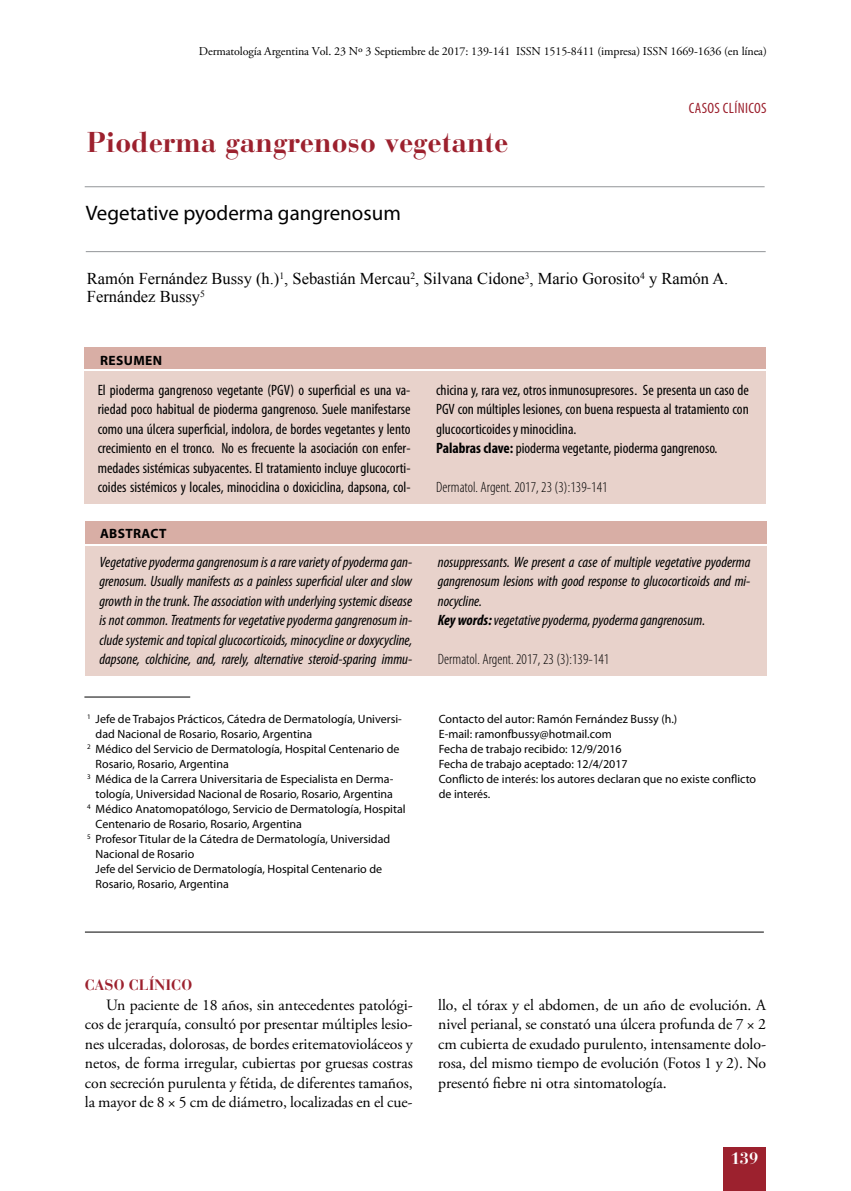
<style>
.page{position:relative;width:851px;height:1191px;background:#fff}
.page>*{position:absolute;margin:0;border:0;box-sizing:border-box;transform-origin:0 0}
.t1{font:700 28.5px "Bauer Bodoni Std";color:#9c212e}
.t2{font:21px "Myriad Pro";color:#000}
.t3{font:16.5px/18px "Times New Roman";color:#000}
.t4{font:700 16.5px "Bauer Bodoni Std";color:#fff}
.t5{font:15.75px/19.5px "Adobe Garamond Pro";letter-spacing:-.01em;color:#000;text-align:justify}
.t6{font:condensed 15px/19.5px "Myriad Pro";color:#000;text-align:justify}
.t7{font:italic condensed 15px/19.5px "Myriad Pro";color:#000;text-align:justify}
.t8{font:300 condensed 15px "Myriad Pro";letter-spacing:.005em;color:#000}
.t9{font:condensed 15px "Myriad Pro";letter-spacing:.025em;color:#9c212e}
.t10{font:700 15px "Bauer Bodoni Std";color:#9c212e}
.t11{font:700 13.5px "Myriad Pro";letter-spacing:.025em;color:#000}
.t12{font:12px/15px "Myriad Pro";color:#000}
.t13{font:12px "Adobe Garamond Pro";letter-spacing:-.01em;color:#000}
.s1{font-family:"Arial";font-stretch:normal}
.s2{font-weight:700}
</style>
<div class="page">
<div style="left:723px;top:1146px;width:42px;height:45px;background:#9c212e"></div>
<div style="left:85px;top:546px;width:681px;height:130px;background:#e8d2cb"></div>
<div style="left:85px;top:520px;width:681px;height:23px;background:#d8aea5"></div>
<div style="left:85px;top:372px;width:681px;height:132px;background:#e8d2cb"></div>
<div style="left:85px;top:347px;width:681px;height:21px;background:#d8aea5"></div>
<hr style="left:84px;top:696px;width:106px;height:1px;background:#000">
<hr style="left:85px;top:186px;width:679px;height:1px;background:#939598">
<hr style="left:86px;top:251px;width:679px;height:1px;background:#939598">
<hr style="left:85px;top:931px;width:678px;height:1px;background:#000">
<p class="t13" style="left:199px;top:44px;width:569px">Dermatología Argentina Vol. 23 Nº 3 Septiembre de 2017: 139-141 ISSN 1515-8411 (impresa) ISSN 1669-1636 (en línea)</p>
<h1 class="t1" style="left:87px;top:124px;width:423px">Pioderma gangrenoso vegetante</h1>
<h2 class="t2" style="left:86px;top:200px;width:316px">Vegetative pyoderma gangrenosum</h2>
<p class="t9" style="left:688px;top:98px;width:79px">CASOS CLÍNICOS</p>
<h3 class="t3" style="left:87px;top:270px;width:643px">Ramón Fernández Bussy (h.)<sup>1</sup>, Sebastián Mercau<sup>2</sup>, Silvana Cidone<sup>3</sup>, Mario Gorosito<sup>4</sup> y Ramón A.<br>Fernández Bussy<sup>5</sup></h3>
<p class="t11" style="left:100px;top:351px;width:63px">RESUMEN</p>
<p class="t6" style="left:98px;top:380px;width:314px">El pioderma gangrenoso vegetante (PGV) o superficial es una va&shy;riedad poco habitual de pioderma gangrenoso. Suele manifestarse como una úlcera superficial, indolora, de bordes vegetantes y lento crecimiento en el tronco. No es frecuente la asociación con enfer&shy;medades sistémicas subyacentes. El tratamiento incluye glucocorti&shy;coides sistémicos y locales, minociclina o doxiciclina, dapsona, col-</p>
<p class="t6" style="left:436px;top:380px;width:314px;text-align:left">chicina y, rara vez, otros inmunosupresores<span class="s1">.</span> Se presenta un caso de PGV con múltiples lesiones, con buena respuesta al tratamiento con glucocorticoides y minociclina.<br><span class="s2">Palabras clave:</span> pioderma vegetante, pioderma gangrenoso.</p>
<p class="t8" style="left:436px;top:478px;width:173px">Dermatol. Argent. 2017, 23 (3):139-141</p>
<p class="t11" style="left:100px;top:524px;width:68px">ABSTRACT</p>
<p class="t7" style="left:99px;top:552px;width:314px">Vegetative pyoderma gangrenosum is a rare variety of pyoderma gan&shy;grenosum. Usually manifests as a painless superficial ulcer and slow growth in the trunk. The association with underlying systemic disease is not common. Treatments for vegetative pyoderma gangrenosum in&shy;clude systemic and topical glucocorticoids, minocycline or doxycycline, dapsone, colchicine, and, rarely, alternative steroid-sparing immu-</p>
<p class="t7" style="left:437px;top:552px;width:314px;text-align:left">nosuppressants. We present a case of multiple vegetative pyoderma gangrenosum lesions with good response to glucocorticoids and mi&shy;nocycline.<br><span class="s2">Key words:</span> vegetative pyoderma, pyoderma gangrenosum.</p>
<p class="t8" style="left:437px;top:650px;width:173px">Dermatol. Argent. 2017, 23 (3):139-141</p>
<p class="t12" style="left:87px;top:711px;width:316px"><sup>1</sup> Jefe de Trabajos Prácticos, Cátedra de Dermatología, Universi-</p>
<p class="t12" style="left:96px;top:726px;width:218px">dad Nacional de Rosario, Rosario, Argentina</p>
<p class="t12" style="left:87px;top:741px;width:314px"><sup>2</sup> Médico del Servicio de Dermatología, Hospital Centenario de</p>
<p class="t12" style="left:96px;top:756px;width:135px">Rosario, Rosario, Argentina</p>
<p class="t12" style="left:87px;top:771px;width:308px"><sup>3</sup> Médica de la Carrera Universitaria de Especialista en Derma-</p>
<p class="t12" style="left:96px;top:786px;width:299px">tología, Universidad Nacional de Rosario, Rosario, Argentina</p>
<p class="t12" style="left:87px;top:801px;width:320px"><sup>4</sup> Médico Anatomopatólogo, Servicio de Dermatología, Hospital</p>
<p class="t12" style="left:96px;top:816px;width:208px">Centenario de Rosario, Rosario, Argentina</p>
<p class="t12" style="left:87px;top:831px;width:304px"><sup>5</sup> Profesor Titular de la Cátedra de Dermatología, Universidad</p>
<p class="t12" style="left:96px;top:846px;width:100px">Nacional de Rosario</p>
<p class="t12" style="left:96px;top:861px;width:288px">Jefe del Servicio de Dermatología, Hospital Centenario de</p>
<p class="t12" style="left:96px;top:876px;width:135px">Rosario, Rosario, Argentina</p>
<p class="t12" style="left:438px;top:711px;width:319px">Contacto del autor: Ramón Fernández Bussy (h.)<br>E-mail: ramonfbussy@hotmail.com<br>Fecha de trabajo recibido: 12/9/2016<br>Fecha de trabajo aceptado: 12/4/2017<br>Conflicto de interés: los autores declaran que no existe conflicto de interés.</p>
<p class="t10" style="left:85px;top:976px;width:109px">CASO CLÍNICO</p>
<p class="t5" style="left:85px;top:995px;width:329px;text-indent:21px">Un paciente de 18 años, sin antecedentes patológi&shy;cos de jerarquía, consultó por presentar múltiples lesio&shy;nes ulceradas, dolorosas, de bordes eritematovioláceos y netos, de forma irregular, cubiertas por gruesas costras con secreción purulenta y fétida, de diferentes tamaños, la mayor de 8 × 5 cm de diámetro, localizadas en el cue-</p>
<p class="t5" style="left:438px;top:995px;width:329px">llo, el tórax y el abdomen, de un año de evolución. A nivel perianal, se constató una úlcera profunda de 7 × 2 cm cubierta de exudado purulento, intensamente dolo&shy;rosa, del mismo tiempo de evolución (Fotos 1 y 2). No presentó fiebre ni otra sintomatología.</p>
<h3 class="t4" style="left:730px;top:1148px;width:29px">139</h3>
</div>
